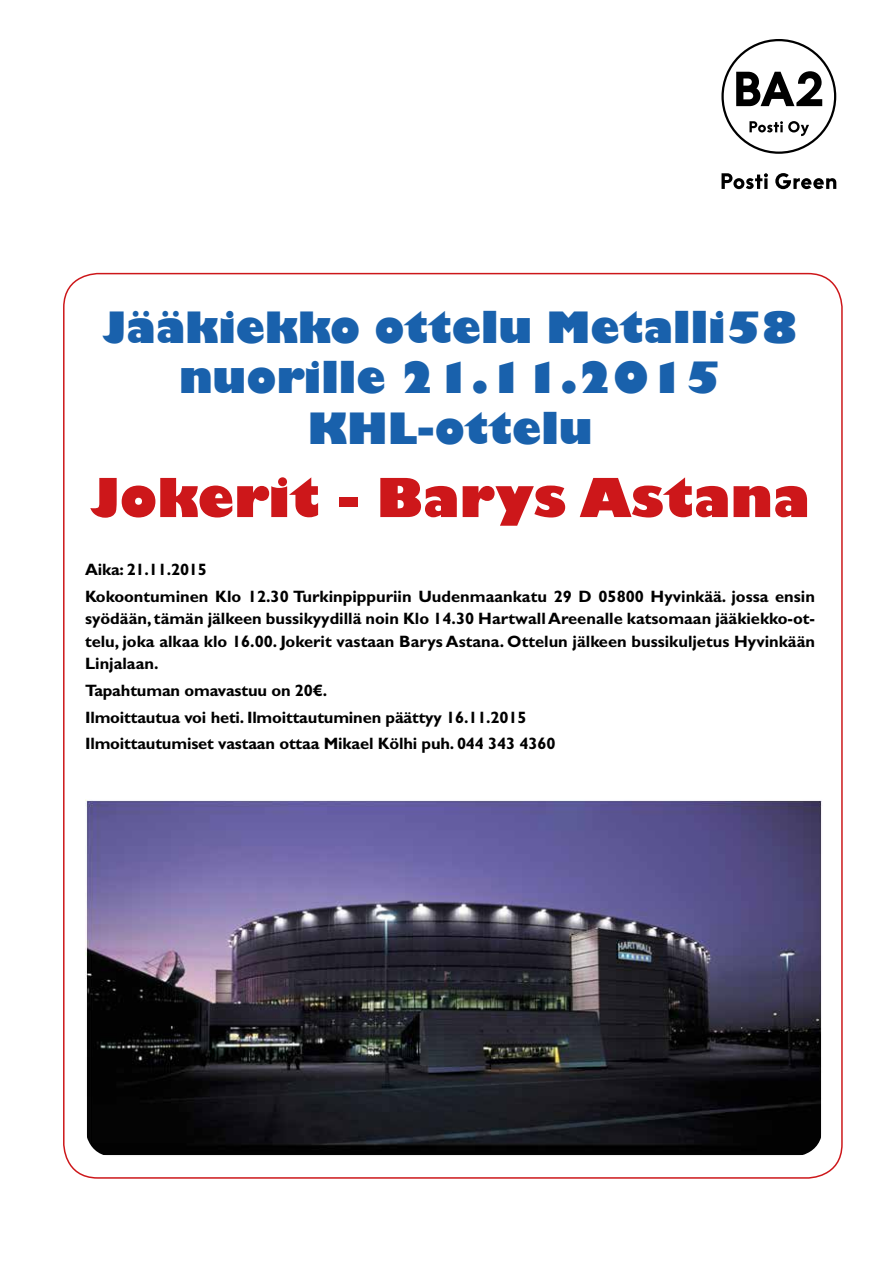
<style>
.page{position:relative;width:893px;height:1263px;background:#fff}
.page>*{position:absolute;margin:0;border:0;box-sizing:border-box;transform-origin:0 0}
.t1{font:800 52.5px "Gill Sans";color:#cd171a}
.t2{font:800 42px/50.4px "Gill Sans";color:#1961ac;text-align:center}
.t3{font:700 16.5px/26.7px "Gill Sans";letter-spacing:-.01em;color:#000}
</style>
<div class="page">
<svg style="left:721px;top:39px;width:115px;height:115px"></svg>
<svg style="left:721px;top:173px;width:47px;height:16px"></svg>
<svg style="left:775px;top:173px;width:61px;height:16px"></svg>
<img style="left:85px;top:800px;width:737px;height:356px">
<h2 class="t2" style="left:102px;top:305px;width:697px">Jääkiekko ottelu Metalli58 nuorille 21.11.2015<br>KHL-ottelu</h2>
<h1 class="t1" style="left:90px;top:465px;width:721px">Jokerit - Barys Astana</h1>
<p class="t3" style="left:85px;top:556px;width:731px">Aika: 21.11.2015<br>Kokoontuminen Klo 12.30 Turkinpippuriin Uudenmaankatu 29 D 05800 Hyvinkää. jossa ensin</p>
<p class="t3" style="left:85px;top:607px;width:731px;line-height:22.5px;text-align:justify">syödään, tämän jälkeen bussikyydillä noin Klo 14.30 Hartwall Areenalle katsomaan jääkiekko-ot&shy;telu, joka alkaa klo 16.00. Jokerit vastaan Barys Astana. Ottelun jälkeen bussikuljetus Hyvinkään Linjalaan.</p>
<p class="t3" style="left:85px;top:677px;width:472px">Tapahtuman omavastuu on 20€.<br>Ilmoittautua voi heti. Ilmoittautuminen päättyy 16.11.2015<br>Ilmoittautumiset vastaan ottaa Mikael Kölhi puh. 044 343 4360</p>
</div>
